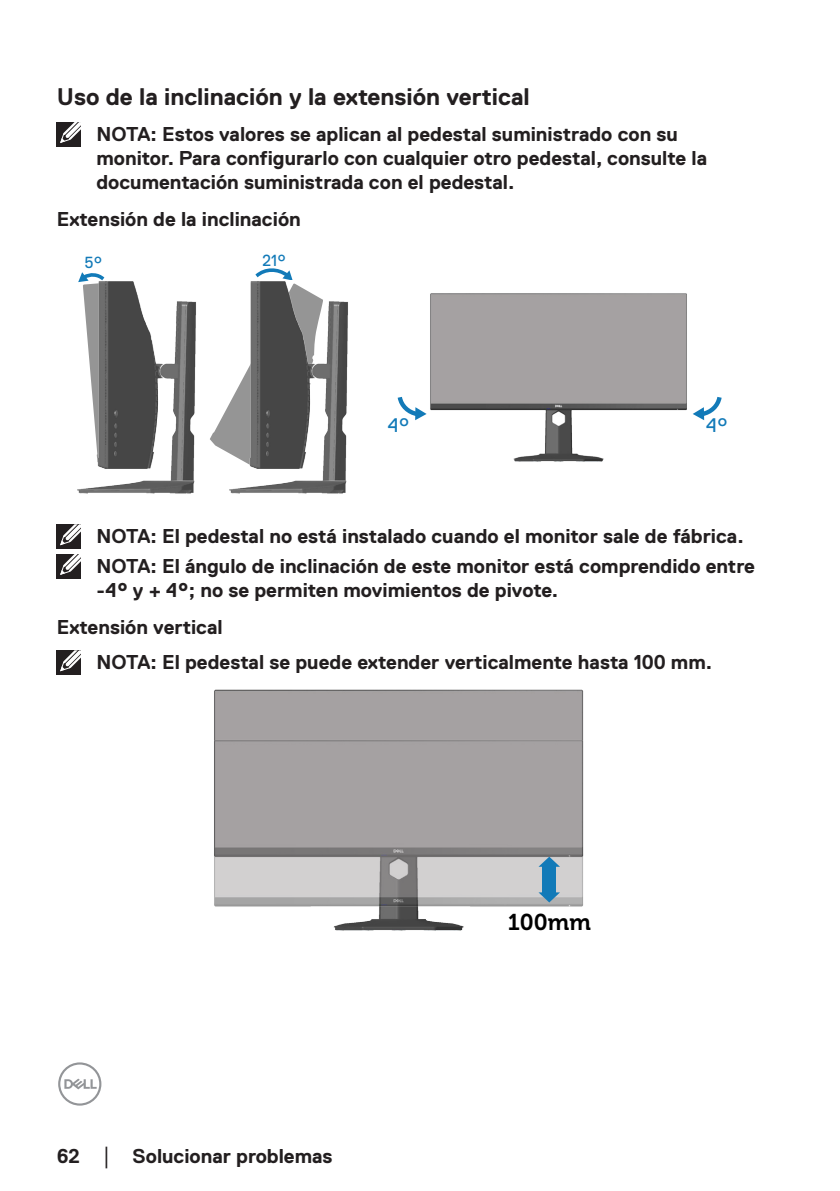
<style>
.page{position:relative;width:840px;height:1191px;background:#fff}
.page>*{position:absolute;margin:0;border:0;box-sizing:border-box;transform-origin:0 0}
.Head2{font:700 24px "Dell Replica";color:#231f20}
.t1{font:22.8px "Museo For Dell 700";color:#000}
.text{font:700 20px/24px "Dell Replica";color:#231f20}
.Head3{font:700 20px "Dell Replica";color:#231f20}
.t2{font:19.6px "Dell Replica";color:#127ab8}
.t3{font:16px "Dell Replica";color:#127ab8}
.s1{font-family:"Times New Roman";font-weight:400;font-size:18px}
</style>
<div class="page">
<svg style="left:58px;top:1062px;width:43px;height:43px"></svg>
<div style="left:57px;top:122px;width:24px;height:24px;background:#231f20"></div>
<svg style="left:60px;top:122px;width:21px;height:21px"></svg>
<svg style="left:80px;top:272px;width:25px;height:6px"></svg>
<svg style="left:210px;top:268px;width:82px;height:184px"></svg>
<img style="left:77px;top:278px;width:119px;height:216px">
<img style="left:226px;top:278px;width:122px;height:216px">
<svg style="left:397px;top:396px;width:29px;height:24px"></svg>
<svg style="left:693px;top:396px;width:29px;height:24px"></svg>
<img style="left:430px;top:293px;width:257px;height:169px">
<div style="left:57px;top:524px;width:24px;height:25px;background:#231f20"></div>
<svg style="left:60px;top:524px;width:21px;height:22px"></svg>
<div style="left:57px;top:554px;width:24px;height:24px;background:#231f20"></div>
<svg style="left:60px;top:554px;width:21px;height:21px"></svg>
<div style="left:57px;top:650px;width:24px;height:25px;background:#231f20"></div>
<svg style="left:60px;top:650px;width:21px;height:22px"></svg>
<img style="left:214px;top:689px;width:370px;height:242px">
<img style="left:214px;top:737px;width:370px;height:173px">
<svg style="left:538px;top:856px;width:21px;height:10px"></svg>
<svg style="left:538px;top:892px;width:21px;height:10px"></svg>
<div style="left:542px;top:866px;width:13px;height:27px;background:#127ab8"></div>
<p class="Head2" style="left:57px;top:84px;width:474px">Uso de la inclinación y la extensión vertical</p>
<p class="text" style="left:96px;top:122px;width:611px">NOTA: Estos valores se aplican al pedestal suministrado con su monitor. Para configurarlo con cualquier otro pedestal, consulte la documentación suministrada con el pedestal.</p>
<p class="Head3" style="left:57px;top:208px;width:245px">Extensión de la inclinación</p>
<p class="t3" style="left:84px;top:254px;width:20px">5°</p>
<p class="t3" style="left:262px;top:251px;width:25px">21°</p>
<p class="t2" style="left:387px;top:414px;width:24px">4°</p>
<p class="t2" style="left:705px;top:414px;width:24px">4°</p>
<p class="text" style="left:96px;top:524px;width:648px">NOTA: El pedestal no está instalado cuando el monitor sale de fábrica.</p>
<p class="text" style="left:96px;top:554px;width:659px">NOTA: El ángulo de inclinación de este monitor está comprendido entre -4° y + 4°; no se permiten movimientos de pivote.</p>
<p class="Head3" style="left:57px;top:616px;width:167px">Extensión vertical</p>
<p class="text" style="left:96px;top:650px;width:616px">NOTA: El pedestal se puede extender verticalmente hasta 100 mm.</p>
<p class="text" style="left:57px;top:1143px;width:277px">62 <span class="s1">│</span> Solucionar problemas</p>
<p class="t1" style="left:507px;top:909px;width:85px">100mm</p>
</div>
